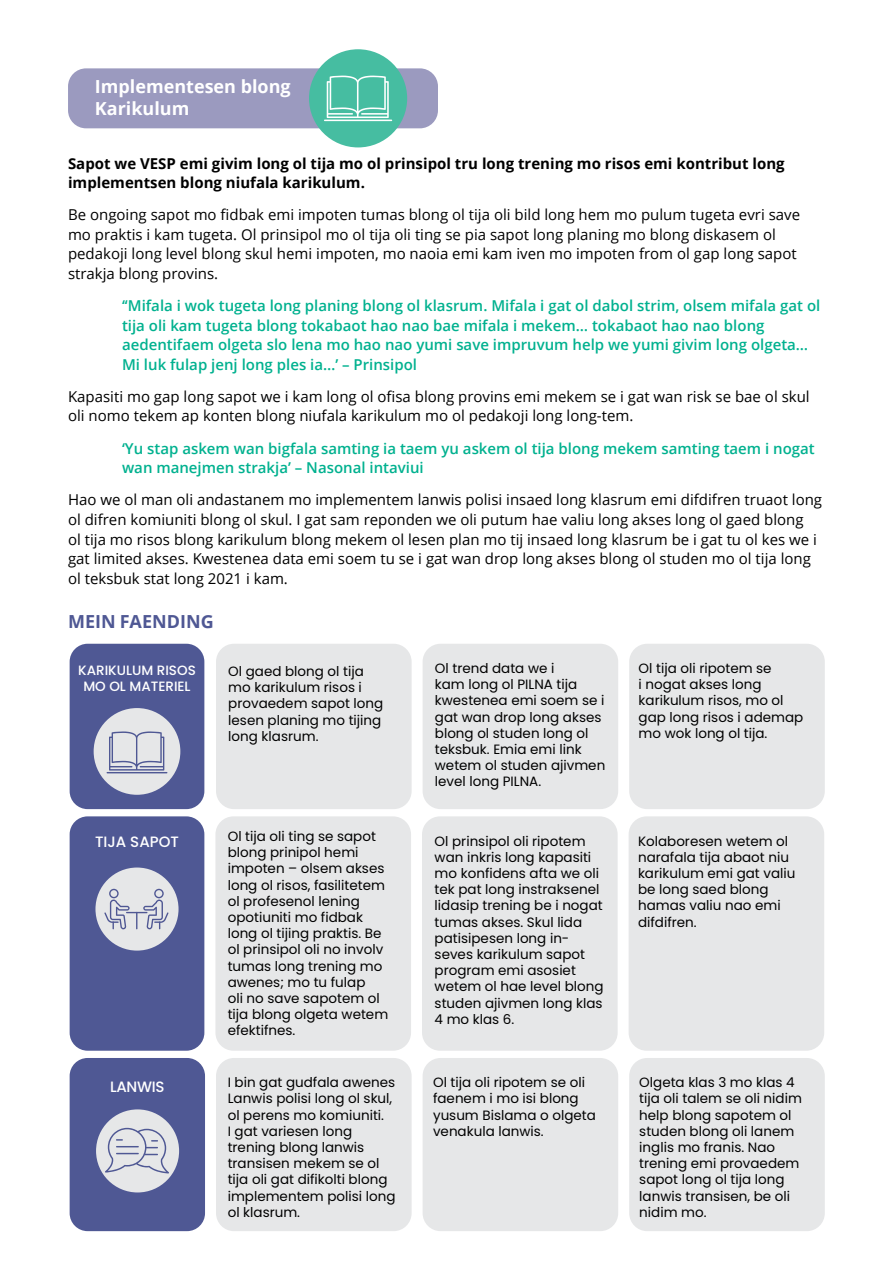
<style>
.page{position:relative;width:893px;height:1263px;background:#fff}
.page>*{position:absolute;margin:0;border:0;box-sizing:border-box;transform-origin:0 0}
.t1{font:700 18px/21.6px "Open Sans";color:#fff}
.t2{font:700 18px "Open Sans";color:#4f5894}
.t3{font:15px/19.5px "Open Sans";color:#000}
.t4{font:600 15px/19.5px "Open Sans";color:#00b18f}
.t5{font:700 15px/19.5px "Open Sans";color:#000}
.t6{font:500 15px "Poppins";color:#fff}
.t7{font:13.5px/16.2px "Poppins";color:#000}
.t8{font:500 13.5px/16.2px "Poppins";color:#fff;text-align:center}
</style>
<div class="page">
<div style="left:68px;top:68px;width:370px;height:60px;background:#9b9abf;border-radius:18px"></div>
<div style="left:309px;top:49px;width:98px;height:98px;background:#46bda1;border-radius:50%"></div>
<svg style="left:327px;top:76px;width:62px;height:42px"></svg>
<hr style="left:324px;top:120px;width:68px;height:1px;background:#fff">
<div style="left:216px;top:644px;width:196px;height:165px;background:#e6e7e8;border-radius:18px"></div>
<div style="left:423px;top:644px;width:195px;height:165px;background:#e6e7e8;border-radius:18px"></div>
<div style="left:629px;top:644px;width:196px;height:165px;background:#e6e7e8;border-radius:18px"></div>
<div style="left:70px;top:644px;width:134px;height:165px;background:#4f5894;border-radius:18px"></div>
<div style="left:94px;top:708px;width:86px;height:87px;background:#e6e7e8;border-radius:50%"></div>
<svg style="left:109px;top:731px;width:55px;height:39px"></svg>
<hr style="left:107px;top:772px;width:60px;height:1px;background:#4f5894">
<div style="left:215px;top:816px;width:196px;height:235px;background:#e6e7e8;border-radius:18px"></div>
<div style="left:422px;top:816px;width:196px;height:235px;background:#e6e7e8;border-radius:18px"></div>
<div style="left:629px;top:816px;width:195px;height:235px;background:#e6e7e8;border-radius:18px"></div>
<div style="left:70px;top:816px;width:134px;height:235px;background:#4f5894;border-radius:18px"></div>
<div style="left:95px;top:867px;width:84px;height:83px;background:#e6e7e8;border-radius:50%"></div>
<svg style="left:104px;top:889px;width:64px;height:40px"></svg>
<div style="left:216px;top:1058px;width:196px;height:173px;background:#e6e7e8;border-radius:18px"></div>
<div style="left:423px;top:1058px;width:195px;height:173px;background:#e6e7e8;border-radius:18px"></div>
<div style="left:629px;top:1058px;width:196px;height:173px;background:#e6e7e8;border-radius:18px"></div>
<div style="left:70px;top:1058px;width:135px;height:173px;background:#4f5894;border-radius:18px"></div>
<div style="left:96px;top:1109px;width:83px;height:83px;background:#e6e7e8;border-radius:50%"></div>
<svg style="left:105px;top:1128px;width:64px;height:45px"></svg>
<h1 class="t1" style="left:95px;top:75px;width:197px">Implementesen blong<br>Karikulum</h1>
<p class="t5" style="left:68px;top:153px;width:718px">Sapot we VESP emi givim long ol tija mo ol prinsipol tru long trening mo risos emi kontribut long implementsen blong niufala karikulum.</p>
<p class="t3" style="left:68px;top:205px;width:734px">Be ongoing sapot mo fidbak emi impoten tumas blong ol tija oli bild long hem mo pulum tugeta evri save mo praktis i kam tugeta. Ol prinsipol mo ol tija oli ting se pia sapot long planing mo blong diskasem ol pedakoji long level blong skul hemi impoten, mo naoia emi kam iven mo impoten from ol gap long sapot strakja blong provins.</p>
<p class="t4" style="left:122px;top:296px;width:700px">‘‘Mifala i wok tugeta long planing blong ol klasrum. Mifala i gat ol dabol strim, olsem mifala gat ol tija oli kam tugeta blong tokabaot hao nao bae mifala i mekem… tokabaot hao nao blong aedentifaem olgeta slo lena mo hao nao yumi save impruvum help we yumi givim long olgeta… Mi luk fulap jenj long ples ia…’ – Prinsipol</p>
<p class="t3" style="left:68px;top:386px;width:743px">Kapasiti mo gap long sapot we i kam long ol ofisa blong provins emi mekem se i gat wan risk se bae ol skul oli nomo tekem ap konten blong niufala karikulum mo ol pedakoji long long-tem.</p>
<p class="t4" style="left:122px;top:438px;width:694px">‘Yu stap askem wan bigfala samting ia taem yu askem ol tija blong mekem samting taem i nogat wan manejmen strakja’ – Nasonal intaviui</p>
<p class="t3" style="left:68px;top:490px;width:756px">Hao we ol man oli andastanem mo implementem lanwis polisi insaed long klasrum emi difdifren truaot long ol difren komiuniti blong ol skul. I gat sam reponden we oli putum hae valiu long akses long ol gaed blong<br>ol tija mo risos blong karikulum blong mekem ol lesen plan mo tij insaed long klasrum be i gat tu ol kes we i gat limited akses. Kwestenea data emi soem tu se i gat wan drop long akses blong ol studen mo ol tija long ol teksbuk stat long 2021 i kam.</p>
<h1 class="t2" style="left:68px;top:609px;width:147px">MEIN FAENDING</h1>
<p class="t7" style="left:228px;top:663px;width:157px">Ol gaed blong ol tija mo karikulum risos i provaedem sapot long lesen planing mo tijing long klasrum.</p>
<p class="t7" style="left:435px;top:660px;width:172px">Ol trend data we i<br>kam long ol PILNA tija kwestenea emi soem se i gat wan drop long akses blong ol studen long ol teksbuk. Emia emi link wetem ol studen ajivmen level long PILNA.</p>
<p class="t7" style="left:639px;top:660px;width:166px">Ol tija oli ripotem se<br>i nogat akses long karikulum risos, mo ol gap long risos i ademap mo wok long ol tija.</p>
<p class="t8" style="left:78px;top:662px;width:119px">KARIKULUM RISOS<br>MO OL MATERIEL</p>
<p class="t6" style="left:95px;top:833px;width:85px">TIJA SAPOT</p>
<p class="t7" style="left:228px;top:828px;width:162px">Ol tija oli ting se sapot blong prinipol hemi impoten – olsem akses long ol risos, fasilitetem ol profesenol lening opotiuniti mo fidbak long ol tijing praktis. Be ol prinsipol oli no involv tumas long trening mo awenes; mo tu fulap<br>oli no save sapotem ol tija blong olgeta wetem efektifnes.</p>
<p class="t7" style="left:435px;top:833px;width:170px">Ol prinsipol oli ripotem wan inkris long kapasiti mo konfidens afta we oli tek pat long instraksenel lidasip trening be i nogat tumas akses. Skul lida patisipesen long in&shy;seves karikulum sapot program emi asosiet wetem ol hae level blong studen ajivmen long klas<br>4 mo klas 6.</p>
<p class="t7" style="left:638px;top:833px;width:159px">Kolaboresen wetem ol narafala tija abaot niu karikulum emi gat valiu be long saed blong hamas valiu nao emi difdifren.</p>
<p class="t6" style="left:110px;top:1078px;width:56px">LANWIS</p>
<p class="t7" style="left:228px;top:1074px;width:169px">I bin gat gudfala awenes<br>Lanwis polisi long ol skul, ol perens mo komiuniti.<br>I gat variesen long trening blong lanwis transisen mekem se ol tija oli gat difikolti blong implementem polisi long ol klasrum.</p>
<p class="t7" style="left:433px;top:1074px;width:164px">Ol tija oli ripotem se oli faenem i mo isi blong yusum Bislama o olgeta venakula lanwis.</p>
<p class="t7" style="left:639px;top:1074px;width:164px">Olgeta klas 3 mo klas 4 tija oli talem se oli nidim help blong sapotem ol studen blong oli lanem inglis mo franis. Nao trening emi provaedem sapot long ol tija long lanwis transisen, be oli nidim mo.</p>
</div>
